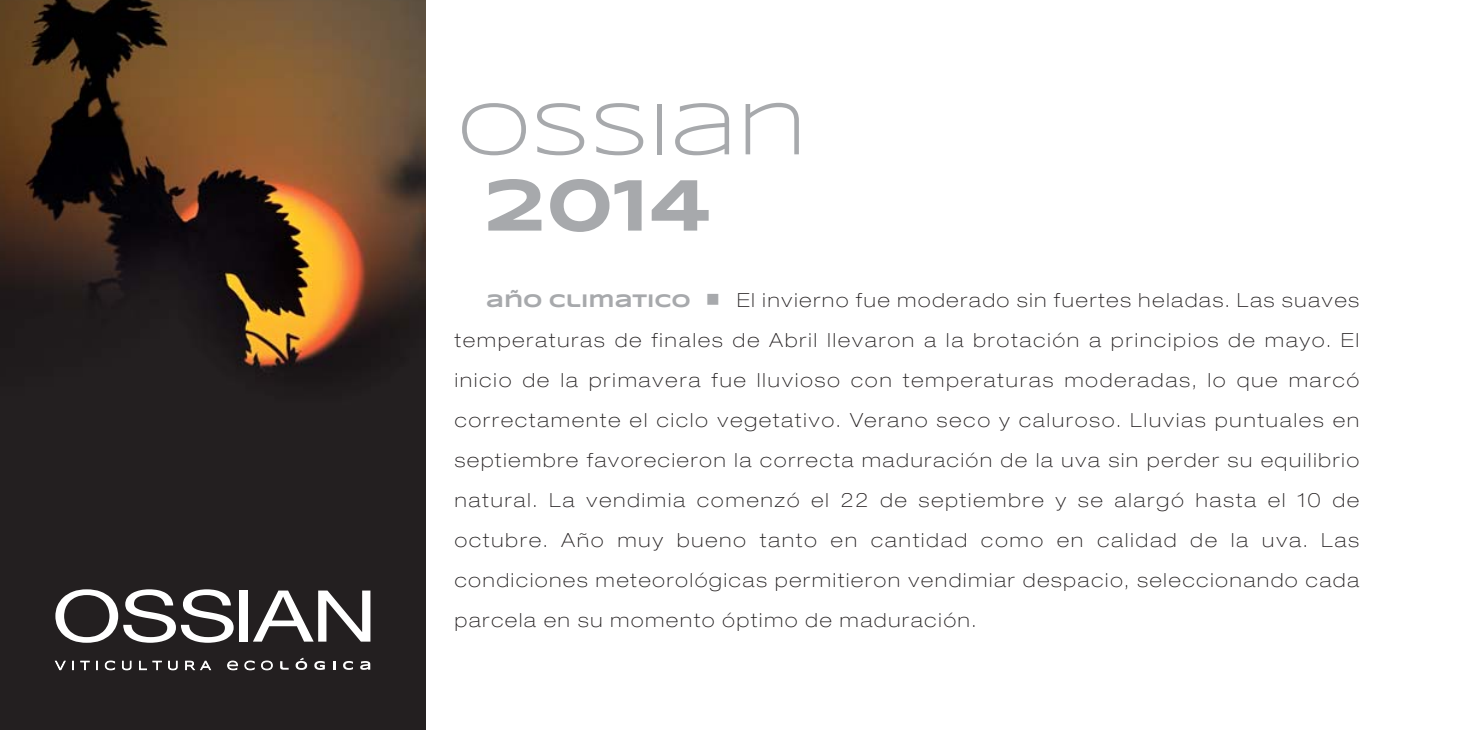
<style>
.page{position:relative;width:1460px;height:730px;background:#fff}
.page>*{position:absolute;margin:0;border:0;box-sizing:border-box;transform-origin:0 0}
.t1{font:75px "Syncopate";color:#a7a9ac}
.t2{font:700 75px "Syncopate";color:#a7a9ac}
.t3{font:100 expanded 19.5px/40px "Helvetica Neue";letter-spacing:.1em;color:#231f20;text-align:justify}
.t4{font:700 18.75px "Syncopate";color:#a7a9ac}
</style>
<div class="page">
<img style="left:0;top:0;width:425px;height:730px">
<svg style="left:54px;top:660px;width:12px;height:13px"></svg>
<svg style="left:72px;top:661px;width:2px;height:9px"></svg>
<svg style="left:80px;top:660px;width:10px;height:10px"></svg>
<svg style="left:96px;top:661px;width:2px;height:9px"></svg>
<svg style="left:105px;top:660px;width:11px;height:11px"></svg>
<svg style="left:122px;top:660px;width:10px;height:11px"></svg>
<svg style="left:139px;top:660px;width:23px;height:10px"></svg>
<svg style="left:168px;top:660px;width:10px;height:11px"></svg>
<svg style="left:185px;top:660px;width:27px;height:11px"></svg>
<svg style="left:227px;top:660px;width:11px;height:11px"></svg>
<svg style="left:244px;top:660px;width:11px;height:11px"></svg>
<svg style="left:261px;top:660px;width:12px;height:11px"></svg>
<svg style="left:280px;top:661px;width:9px;height:9px"></svg>
<svg style="left:296px;top:658px;width:11px;height:12px"></svg>
<svg style="left:314px;top:661px;width:11px;height:9px"></svg>
<svg style="left:333px;top:661px;width:2px;height:9px"></svg>
<svg style="left:343px;top:661px;width:10px;height:9px"></svg>
<svg style="left:360px;top:661px;width:10px;height:9px"></svg>
<svg style="left:55px;top:589px;width:179px;height:54px"></svg>
<div style="left:239px;top:590px;width:9px;height:52px;background:#fff"></div>
<svg style="left:253px;top:590px;width:117px;height:52px"></svg>
<h1 class="t1" style="left:457px;top:86px;width:351px">OSSIAN</h1>
<h1 class="t2" style="left:485px;top:159px;width:227px">2014</h1>
<p class="t4" style="left:486px;top:289px;width:206px">AÑO CLIMATICO</p>
<p class="t3" style="left:455px;top:282px;width:906px;text-indent:282px">El invierno fue moderado sin fuertes heladas. Las suaves temperaturas de finales de Abril llevaron a la brotación a principios de mayo. El inicio de la primavera fue lluvioso con temperaturas moderadas, lo que marcó correctamente el ciclo vegetativo. Verano seco y caluroso. Lluvias puntuales en septiembre favorecieron la correcta maduración de la uva sin perder su equilibrio natural. La vendimia comenzó el 22 de septiembre y se alargó hasta el 10 de octubre. Año muy bueno tanto en cantidad como en calidad de la uva. Las condiciones meteorológicas permitieron vendimiar despacio, seleccionando cada parcela en su momento óptimo de maduración.</p>
</div>
